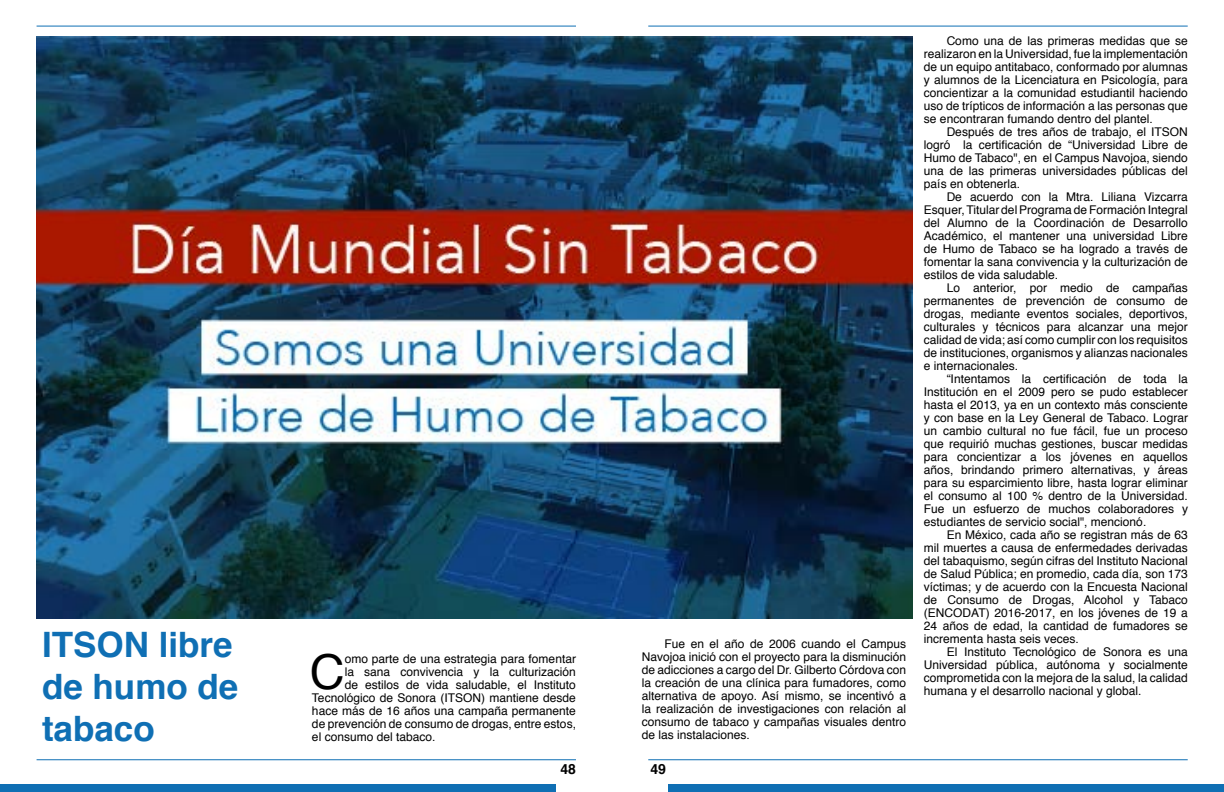
<style>
.page{position:relative;width:1224px;height:792px;background:#fff}
.page>*{position:absolute;margin:0;border:0;box-sizing:border-box;transform-origin:0 0}
.t1{font:48.2px "Helvetica";color:#000}
.t2{font:700 35px/42px "Helvetica";color:#0f6fb4}
.t3{font:700 14px "Helvetica";color:#000}
.t4{font:12px/13px "Helvetica";color:#000;text-align:justify}
</style>
<div class="page">
<div style="left:0;top:784px;width:556px;height:8px;background:#0f6fb4"></div>
<div style="left:668px;top:784px;width:556px;height:8px;background:#0f6fb4"></div>
<hr style="left:37px;top:26px;width:539px;height:1px;background:#0f6fb4">
<hr style="left:37px;top:759px;width:539px;height:1px;background:#0f6fb4">
<hr style="left:648px;top:26px;width:540px;height:1px;background:#0f6fb4">
<hr style="left:648px;top:759px;width:540px;height:1px;background:#0f6fb4">
<img style="left:36px;top:36px;width:877px;height:583px">
<h2 class="t2" style="left:42px;top:624px;width:198px">ITSON libre de humo de tabaco</h2>
<p class="t4" style="left:642px;top:637px;width:266px;text-indent:23px">Fue en el año de 2006 cuando el Campus Navojoa inició con el proyecto para la disminución de adicciones a cargo del Dr. Gilberto Córdova con la creación de una clínica para fumadores, como alternativa de apoyo. Así mismo, se incentivó a la realización de investigaciones con relación al consumo de tabaco y campañas visuales dentro de las instalaciones.</p>
<h1 class="t1" style="left:310px;top:635px;width:36px">C</h1>
<p class="t4" style="left:345px;top:653px;width:233px">omo parte de una estrategia para fomentar</p>
<p class="t4" style="left:345px;top:666px;width:233px">la sana convivencia y la culturización</p>
<p class="t4" style="left:345px;top:679px;width:233px">de estilos de vida saludable, el Instituto</p>
<p class="t4" style="left:312px;top:692px;width:265px">Tecnológico de Sonora (ITSON) mantiene desde</p>
<p class="t4" style="left:312px;top:705px;width:265px">hace más de 16 años una campaña permanente</p>
<p class="t4" style="left:312px;top:718px;width:266px">de prevención de consumo de drogas, entre estos,</p>
<p class="t4" style="left:312px;top:731px;width:125px">el consumo del tabaco.</p>
<p class="t3" style="left:560px;top:757px;width:17px">48</p>
<p class="t3" style="left:651px;top:757px;width:17px">49</p>
<p class="t4" style="left:924px;top:35px;width:266px;text-indent:23px">Como una de las primeras medidas que se realizaron en la Universidad, fue la implementación de un equipo antitabaco, conformado por alumnas y alumnos de la Licenciatura en Psicología, para concientizar a la comunidad estudiantil haciendo uso de trípticos de información a las personas que se encontraran fumando dentro del plantel.</p>
<p class="t4" style="left:924px;top:126px;width:265px;text-indent:23px">Después de tres años de trabajo, el ITSON logró la certificación de “Universidad Libre de Humo de Tabaco", en el Campus Navojoa, siendo una de las primeras universidades públicas del país en obtenerla.</p>
<p class="t4" style="left:924px;top:191px;width:265px;text-indent:23px">De acuerdo con la Mtra. Liliana Vizcarra Esquer, Titular del Programa de Formación Integral del Alumno de la Coordinación de Desarrollo Académico, el mantener una universidad Libre de Humo de Tabaco se ha logrado a través de fomentar la sana convivencia y la culturización de estilos de vida saludable.</p>
<p class="t4" style="left:924px;top:282px;width:265px;text-indent:23px">Lo anterior, por medio de campañas permanentes de prevención de consumo de drogas, mediante eventos sociales, deportivos, culturales y técnicos para alcanzar una mejor calidad de vida; así como cumplir con los requisitos de instituciones, organismos y alianzas nacionales e internacionales.</p>
<p class="t4" style="left:924px;top:373px;width:266px;text-indent:23px">“Intentamos la certificación de toda la Institución en el 2009 pero se pudo establecer hasta el 2013, ya en un contexto más consciente y con base en la Ley General de Tabaco. Lograr un cambio cultural no fue fácil, fue un proceso que requirió muchas gestiones, buscar medidas para concientizar a los jóvenes en aquellos años, brindando primero alternativas, y áreas para su esparcimiento libre, hasta lograr eliminar el consumo al 100 % dentro de la Universidad.<br>Fue un esfuerzo de muchos colaboradores y estudiantes de servicio social", mencionó.</p>
<p class="t4" style="left:924px;top:528px;width:265px;text-indent:23px">En México, cada año se registran más de 63 mil muertes a causa de enfermedades derivadas del tabaquismo, según cifras del Instituto Nacional de Salud Pública; en promedio, cada día, son 173 víctimas; y de acuerdo con la Encuesta Nacional de Consumo de Drogas, Alcohol y Tabaco (ENCODAT) 2016-2017, en los jóvenes de 19 a 24 años de edad, la cantidad de fumadores se incrementa hasta seis veces.</p>
<p class="t4" style="left:924px;top:645px;width:265px;text-indent:23px">El Instituto Tecnológico de Sonora es una Universidad pública, autónoma y socialmente comprometida con la mejora de la salud, la calidad humana y el desarrollo nacional y global.</p>
</div>
